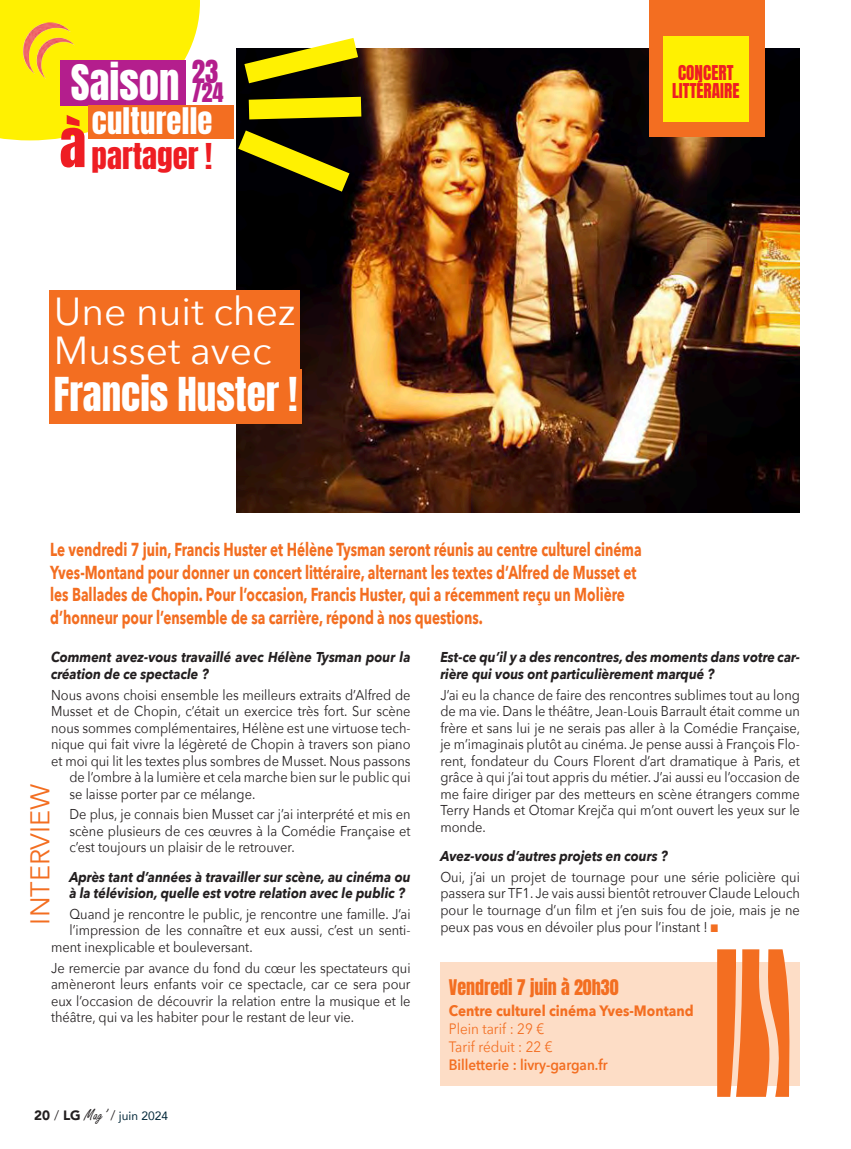
<style>
.page{position:relative;width:851px;height:1149px;background:#fff}
.page>*{position:absolute;margin:0;border:0;box-sizing:border-box;transform-origin:0 0}
.t1{font:40.8px "Anton";color:#fff}
.t2{font:39px/39px "Avenir Next";color:#fff}
.t3{font:39px "Anton";color:#fff}
.t4{font:30.6px "Anton";letter-spacing:.01em;color:#fff}
.t5{font:29.7px "Anton";color:#ee1d23;scale:1.04 1}
.t6{font:27px "Avenir Next";color:#f36e21}
.t7{font:26.7px "Anton";color:#b41e8d}
.t8{font:22.5px "Anton";color:#b41e8d}
.t9{font:700 18.75px/22.5px "Avenir Next";color:#f36e21;scale:.72 1}
.t10{font:18px "Anton";color:#f36e21}
.t11{font:17.1px/18px "Anton";letter-spacing:.005em;color:#ee1d23;text-align:center}
.t12{font:700 15px "Avenir Next";color:#f36e21;scale:.9 1}
.t13{font:15px/18px "Avenir Next";color:#f36e21;scale:.9 1}
.t14{font:600 15px "Avenir Next";color:#f36e21;scale:.9 1}
.t15{font:14.25px/16.5px "Avenir Next";color:#231f20;text-align:justify;scale:.9 1}
.t16{font:italic 700 14.25px/16.5px "Avenir Next";color:#231f20;scale:.9 1}
.t17{font:12px "Avenir";color:#002638}
.s1{font-size:53.1px}
.s2{font-family:"Monotype Sorts";font-size:10.5px;color:#f36e21}
.s3{font-weight:900;font-size:13.5px;color:#231f20}
.s4{font-weight:300;font-size:13.5px;color:#231f20}
.s5{font-family:"Freestyle Script";font-size:16.5px;color:#231f20}
</style>
<div class="page">
<img style="left:237px;top:49px;width:562px;height:463px">
<svg style="left:0;top:0;width:200px;height:140px;background:#feef15"></svg>
<div style="left:649px;top:0;width:116px;height:136px;background:#f36e21"></div>
<div style="left:440px;top:961px;width:359px;height:124px;background:#fdddc6"></div>
<div style="left:61px;top:60px;width:125px;height:45px;background:#b41e8d"></div>
<div style="left:88px;top:105px;width:145px;height:33px;background:#f36e21"></div>
<div style="left:663px;top:36px;width:85px;height:85px;background:#fff101"></div>
<div style="left:49px;top:290px;width:251px;height:88px;background:#f36e21"></div>
<div style="left:49px;top:369px;width:253px;height:54px;background:#f36e21"></div>
<svg style="left:249px;top:97px;width:112px;height:22px;background:#e4d701"></svg>
<svg style="left:238px;top:130px;width:111px;height:61px;background:#534e03"></svg>
<svg style="left:244px;top:38px;width:114px;height:45px"></svg>
<img style="left:21px;top:22px;width:65px;height:58px">
<svg style="left:717px;top:949px;width:74px;height:147px"></svg>
<h3 class="t7" style="left:192px;top:58px;width:28px">23</h3>
<h3 class="t8" style="left:192px;top:81px;width:33px">/24</h3>
<h3 class="t5" style="left:60px;top:141px;width:148px"><span class="s1">à</span> partager !</h3>
<h1 class="t1" style="left:71px;top:62px;width:110px">Saison</h1>
<h3 class="t4" style="left:92px;top:106px;width:122px">culturelle</h3>
<h2 class="t2" style="left:54px;top:290px;width:243px">Une nuit chez<br>Musset avec</h2>
<h2 class="t3" style="left:54px;top:374px;width:245px">Francis Huster !</h2>
<p class="t11" style="left:672px;top:65px;width:69px">CONCERT<br>LITTÉRAIRE</p>
<p class="t9" style="left:50px;top:538px;width:822px">Le vendredi 7 juin, Francis Huster et Hélène Tysman seront réunis au centre culturel cinéma Yves-Montand pour donner un concert littéraire, alternant les textes d’Alfred de Musset et les Ballades de Chopin. Pour l’occasion, Francis Huster, qui a récemment reçu un Molière d’honneur pour l’ensemble de sa carrière, répond à nos questions.</p>
<p class="t16" style="left:51px;top:648px;width:401px">Comment avez-vous travaillé avec Hélène Tysman pour la création de ce spectacle ?</p>
<p class="t15" style="left:51px;top:685px;width:401px">Nous avons choisi ensemble les meilleurs extraits d’Alfred de</p>
<p class="t15" style="left:51px;top:702px;width:401px">Musset et de Chopin, c’était un exercice très fort. Sur scène</p>
<p class="t15" style="left:51px;top:718px;width:401px">nous sommes complémentaires, Hélène est une virtuose tech-</p>
<p class="t15" style="left:51px;top:735px;width:401px">nique qui fait vivre la légèreté de Chopin à travers son piano</p>
<p class="t15" style="left:51px;top:751px;width:401px">et moi qui lit les textes plus sombres de Musset. Nous passons</p>
<p class="t15" style="left:69px;top:768px;width:380px">de l’ombre à la lumière et cela marche bien sur le public qui</p>
<p class="t15" style="left:69px;top:784px;width:208px">se laisse porter par ce mélange.</p>
<p class="t15" style="left:69px;top:805px;width:380px">De plus, je connais bien Musset car j’ai interprété et mis en scène plusieurs de ces œuvres à la Comédie Française et c’est toujours un plaisir de le retrouver.</p>
<p class="t16" style="left:69px;top:867px;width:380px">Après tant d’années à travailler sur scène, au cinéma ou à la télévision, quelle est votre relation avec le public ?</p>
<p class="t15" style="left:69px;top:904px;width:380px">Quand je rencontre le public, je rencontre une famille. J’ai</p>
<p class="t15" style="left:69px;top:921px;width:380px">l’impression de les connaître et eux aussi, c’est un senti-</p>
<p class="t15" style="left:51px;top:937px;width:225px">ment inexplicable et bouleversant.</p>
<p class="t15" style="left:51px;top:958px;width:401px">Je remercie par avance du fond du cœur les spectateurs qui amèneront leurs enfants voir ce spectacle, car ce sera pour eux l’occasion de découvrir la relation entre la musique et le théâtre, qui va les habiter pour le restant de leur vie.</p>
<p class="t16" style="left:440px;top:648px;width:401px">Est-ce qu’il y a des rencontres, des moments dans votre car&shy;rière qui vous ont particulièrement marqué ?</p>
<p class="t15" style="left:440px;top:685px;width:401px">J’ai eu la chance de faire des rencontres sublimes tout au long de ma vie. Dans le théâtre, Jean-Louis Barrault était comme un frère et sans lui je ne serais pas aller à la Comédie Française, je m’imaginais plutôt au cinéma. Je pense aussi à François Flo&shy;rent, fondateur du Cours Florent d’art dramatique à Paris, et grâce à qui j’ai tout appris du métier. J’ai aussi eu l’occasion de me faire diriger par des metteurs en scène étrangers comme Terry Hands et Otomar Krejča qui m’ont ouvert les yeux sur le monde.</p>
<p class="t16" style="left:440px;top:847px;width:254px">Avez-vous d’autres projets en cours ?</p>
<p class="t15" style="left:440px;top:867px;width:401px">Oui, j’ai un projet de tournage pour une série policière qui passera sur TF1. Je vais aussi bientôt retrouver Claude Lelouch pour le tournage d’un film et j’en suis fou de joie, mais je ne peux pas vous en dévoiler plus pour l’instant ! <span class="s2">n</span></p>
<h3 class="t6" style="left:17px;top:924px;width:142px;rotate:-90deg">INTERVIEW</h3>
<p class="t10" style="left:449px;top:978px;width:171px">Vendredi 7 juin à 20h30</p>
<p class="t12" style="left:449px;top:997px;width:273px">Centre culturel cinéma Yves-Montand</p>
<p class="t13" style="left:449px;top:1018px;width:117px">Plein tarif : 29 €<br>Tarif réduit : 22 €</p>
<p class="t14" style="left:449px;top:1051px;width:178px">Billetterie : livry-gargan.fr</p>
<p class="t17" style="left:34px;top:1105px;width:135px"><span class="s3">20</span> <span class="s4">/</span> <span class="s3">LG</span> <span class="s5">Mag’</span> <span class="s4">/</span> juin 2024</p>
</div>
